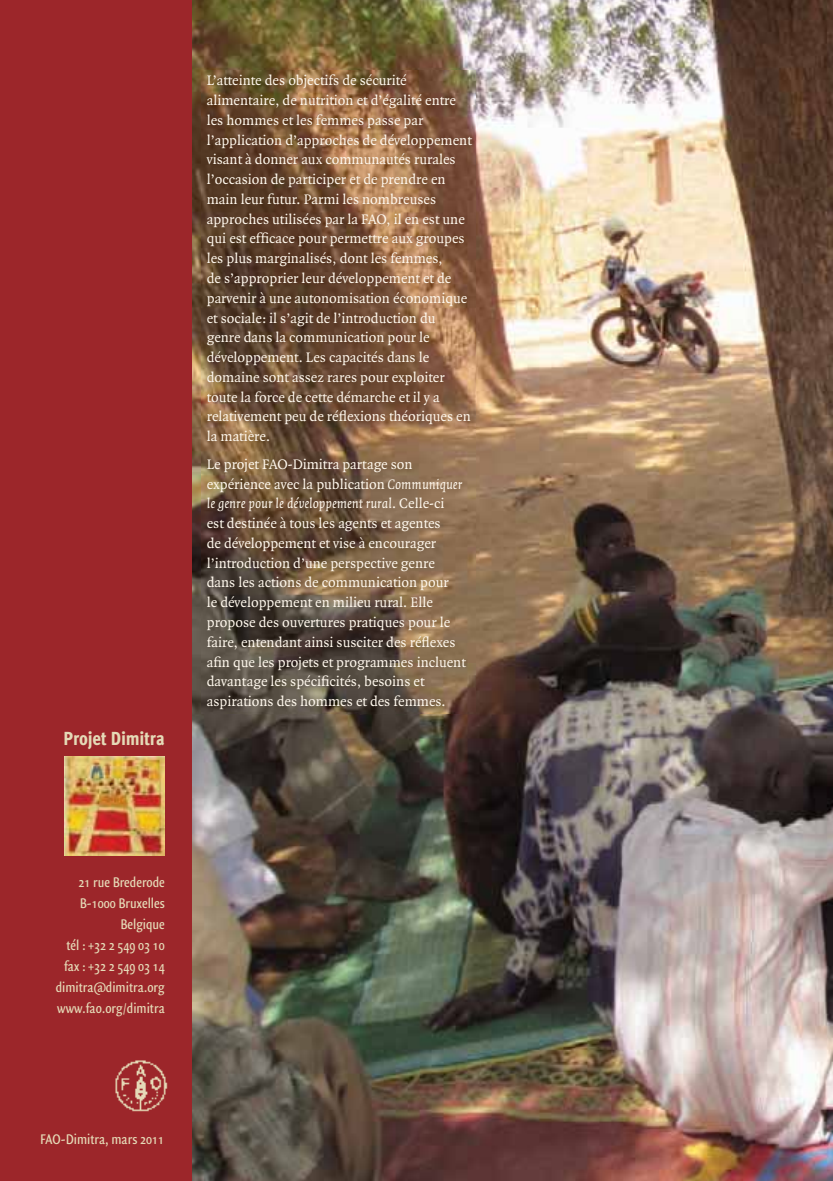
<style>
.page{position:relative;width:833px;height:1181px;background:#fff}
.page>*{position:absolute;margin:0;border:0;box-sizing:border-box;transform-origin:0 0}
.t1{font:800 18.9px "Meta Cond";letter-spacing:-.01em;color:#e5dab7}
.t2{font:15px/21px "Quadraat Sans Con";color:#e5dab7;text-align:right}
.t3{font:14.85px/19.8px "Quadraat";color:#fff8ed}
.s1{font-style:italic}
</style>
<div class="page">
<img style="left:192px;top:0;width:641px;height:1180px">
<div style="left:0;top:0;width:192px;height:1180px;background:#9c262a"></div>
<img style="left:202px;top:70px;width:273px;height:643px">
<img style="left:65px;top:756px;width:100px;height:99px">
<img style="left:115px;top:1060px;width:53px;height:52px">
<p class="t1" style="left:64px;top:726px;width:103px">Projet Dimitra</p>
<p class="t3" style="left:207px;top:72px;width:266px">L’atteinte des objectifs de sécurité alimentaire, de nutrition et d’égalité entre les hommes et les femmes passe par l’application d’approches de développement visant à donner aux communautés rurales l’occasion de participer et de prendre en main leur futur. Parmi les nombreuses approches utilisées par la FAO, il en est une qui est efficace pour permettre aux groupes les plus marginalisés, dont les femmes,<br>de s’approprier leur développement et de parvenir à une autonomisation économique et sociale: il s’agit de l’introduction du genre dans la communication pour le développement. Les capacités dans le domaine sont assez rares pour exploiter toute la force de cette démarche et il y a relativement peu de réflexions théoriques en la matière.</p>
<p class="t3" style="left:207px;top:455px;width:260px">Le projet FAO-Dimitra partage son expérience avec la publication <span class="s1">Communiquer le genre pour le développement rural</span>. Celle-ci<br>est destinée à tous les agents et agentes<br>de développement et vise à encourager l’introduction d’une perspective genre dans les actions de communication pour<br>le développement en milieu rural. Elle propose des ouvertures pratiques pour le faire, entendant ainsi susciter des réflexes afin que les projets et programmes incluent davantage les spécificités, besoins et aspirations des hommes et des femmes.</p>
<p class="t2" style="left:56px;top:873px;width:111px">21 rue Brederode<br>B-1000 Bruxelles<br>Belgique<br>tél : +32 2 549 03 10 fax : +32 2 549 03 14 dimitra@dimitra.org www.fao.org/dimitra</p>
<p class="t2" style="left:40px;top:1130px;width:125px">FAO-Dimitra, mars 2011</p>
</div>
